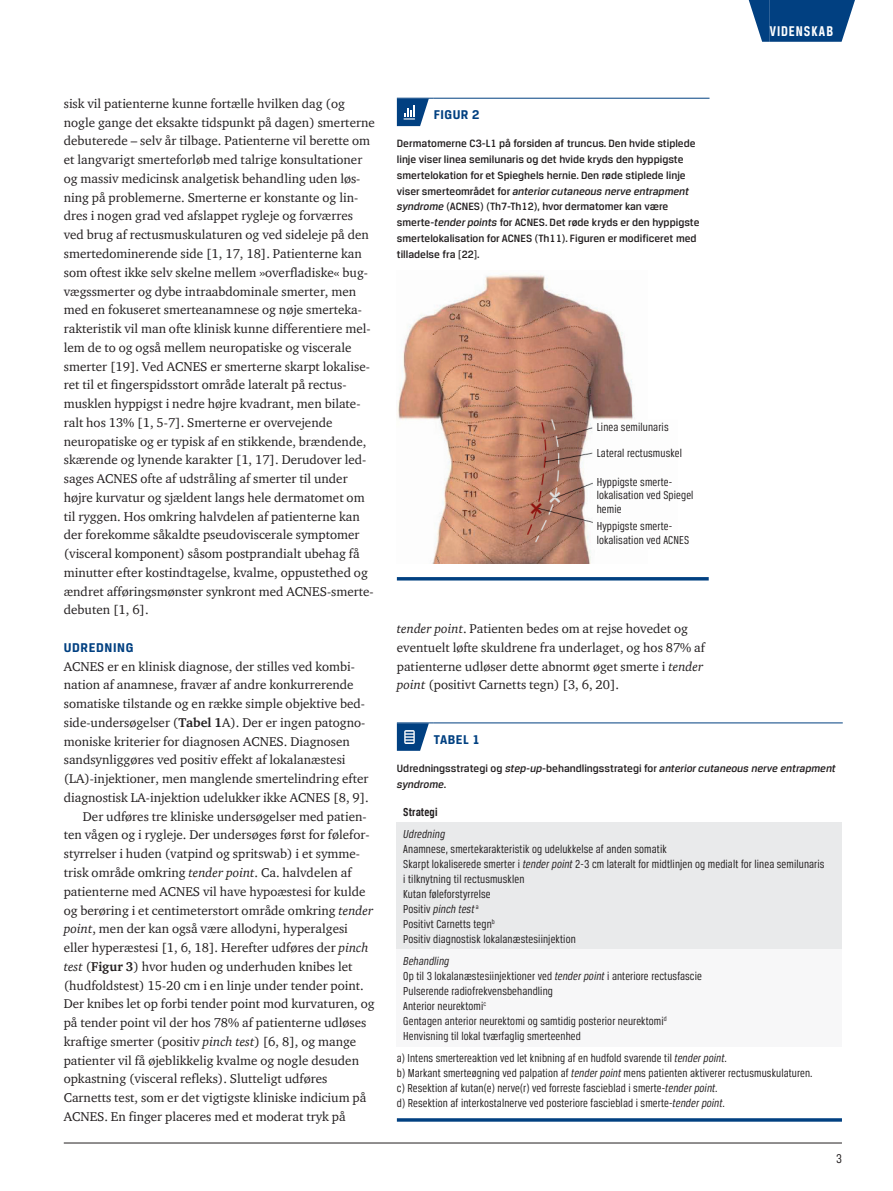
<style>
.page{position:relative;width:893px;height:1191px;background:#fff}
.page>*{position:absolute;margin:0;border:0;box-sizing:border-box;transform-origin:0 0}
.t1{font:700 15px "Breuer Condensed";letter-spacing:.065em;color:#fff}
.t2{font:700 13.5px "Breuer Text";letter-spacing:.045em;color:#014081}
.t3{font:13.5px "Breuer Condensed";color:#231f20}
.t4{font:13.05px/18.8px "ITC Charter Com";color:#231f20}
.t5{font:12.3px/15px "Breuer Condensed";letter-spacing:.01em;color:#231f20}
.t6{font:italic 12.3px "Breuer Condensed";letter-spacing:.01em;color:#231f20}
.t7{font:700 12.3px "Breuer Condensed";letter-spacing:.01em;color:#231f20}
.t8{font:500 11.25px/15.8px "Breuer Text";color:#231f20}
.t9{font:italic 500 11.25px/15.8px "Breuer Text";color:#231f20}
.s1{font-weight:700}
.s2{font-style:italic}
.s3{font-style:normal}
</style>
<div class="page">
<hr style="left:64px;top:1142px;width:778px;height:1px;background:#231f20">
<div style="left:770px;top:0;width:64px;height:42px;background:#014081"></div>
<svg style="left:749px;top:0;width:21px;height:42px"></svg>
<svg style="left:834px;top:0;width:21px;height:42px"></svg>
<hr style="left:397px;top:98px;width:37px;height:1px;background:#014081">
<hr style="left:434px;top:98px;width:275px;height:1px;background:#014081">
<svg style="left:397px;top:99px;width:32px;height:27px"></svg>
<img style="left:397px;top:274px;width:237px;height:290px">
<hr style="left:397px;top:577px;width:312px;height:3px;background:#014081">
<hr style="left:397px;top:722px;width:37px;height:1px;background:#014081">
<hr style="left:434px;top:722px;width:409px;height:1px;background:#014081">
<svg style="left:397px;top:723px;width:32px;height:28px"></svg>
<div style="left:397px;top:822px;width:445px;height:127px;background:#e9eaeb"></div>
<div style="left:397px;top:949px;width:445px;height:97px;background:#f7f7f8"></div>
<hr style="left:397px;top:1118px;width:445px;height:3px;background:#014081">
<p class="t1" style="left:770px;top:23px;width:65px">VIDENSKAB</p>
<p class="t4" style="left:64px;top:94px;width:313px">sisk vil patienterne kunne fortælle hvilken dag (og nogle gange det eksakte tidspunkt på dagen) smerterne debuterede – selv år tilbage. Patienterne vil berette om et langvarigt smerteforløb med talrige konsultationer og massiv medicinsk analgetisk behandling uden løs&shy;ning på problemerne. Smerterne er konstante og lin&shy;dres i nogen grad ved afslappet rygleje og forværres ved brug af rectusmuskulaturen og ved sideleje på den smertedominerende side [1, 17, 18]. Patienterne kan som oftest ikke selv skelne mellem »overfladiske« bug&shy;vægssmerter og dybe intraabdominale smerter, men med en fokuseret smerteanamnese og nøje smerteka&shy;rakteristik vil man ofte klinisk kunne differentiere mel&shy;lem de to og også mellem neuropatiske og viscerale smerter [19]. Ved ACNES er smerterne skarpt lokalise&shy;ret til et fingerspidsstort område lateralt på rectus&shy;musklen hyppigst i nedre højre kvadrant, men bilate&shy;ralt hos 13% [1, 5-7]. Smerterne er overvejende neuropatiske og er typisk af en stikkende, brændende, skærende og lynende karakter [1, 17]. Derudover led&shy;sages ACNES ofte af udstråling af smerter til under højre kurvatur og sjældent langs hele dermatomet om til ryggen. Hos omkring halvdelen af patienterne kan der forekomme såkaldte pseudoviscerale symptomer (visceral komponent) såsom postprandialt ubehag få minutter efter kostindtagelse, kvalme, oppustethed og ændret afføringsmønster synkront med ACNES-smerte&shy;debuten [1, 6].</p>
<p class="t2" style="left:64px;top:640px;width:71px">UDREDNING</p>
<p class="t4" style="left:64px;top:656px;width:291px">ACNES er en klinisk diagnose, der stilles ved kombi-</p>
<p class="t4" style="left:64px;top:675px;width:291px">nation af anamnese, fravær af andre konkurrerende</p>
<p class="t4" style="left:64px;top:694px;width:303px">somatiske tilstande og en række simple objektive bed-</p>
<p class="t4" style="left:64px;top:713px;width:303px">side-undersøgelser (<span class="s1">Tabel 1</span>A). Der er ingen patogno-</p>
<p class="t4" style="left:64px;top:731px;width:288px">moniske kriterier for diagnosen ACNES. Diagnosen</p>
<p class="t4" style="left:64px;top:750px;width:283px">sandsynliggøres ved positiv effekt af lokalanæstesi</p>
<p class="t4" style="left:64px;top:769px;width:306px">(LA)-injektioner, men manglende smertelindring efter</p>
<p class="t4" style="left:64px;top:788px;width:307px">diagnostisk LA-injektion udelukker ikke ACNES [8, 9].</p>
<p class="t4" style="left:83px;top:806px;width:285px">Der udføres tre kliniske undersøgelser med patien-</p>
<p class="t4" style="left:64px;top:825px;width:307px">ten vågen og i rygleje. Der undersøges først for følefor-</p>
<p class="t4" style="left:64px;top:844px;width:298px">styrrelser i huden (vatpind og spritswab) i et symme-</p>
<p class="t4" style="left:64px;top:863px;width:289px">trisk område omkring <span class="s2">tender point</span>. Ca. halvdelen af</p>
<p class="t4" style="left:64px;top:881px;width:303px">patienterne med ACNES vil have hypoæstesi for kulde</p>
<p class="t4" style="left:64px;top:900px;width:311px">og berøring i et centimeterstort område omkring <span class="s2">tender</span></p>
<p class="t4" style="left:64px;top:919px;width:286px"><span class="s2">point</span>, men der kan også være allodyni, hyperalgesi</p>
<p class="t4" style="left:64px;top:938px;width:306px">eller hyperæstesi [1, 6, 18]. Herefter udføres der <span class="s2">pinch</span></p>
<p class="t4" style="left:64px;top:956px;width:290px"><span class="s2">test</span> (<span class="s1">Figur 3</span>) hvor huden og underhuden knibes let</p>
<p class="t4" style="left:64px;top:975px;width:302px">(hudfoldstest) 15-20 cm i en linje under tender point.</p>
<p class="t4" style="left:64px;top:994px;width:312px">Der knibes let op forbi tender point mod kurvaturen, og</p>
<p class="t4" style="left:64px;top:1013px;width:304px">på tender point vil der hos 78% af patienterne udløses</p>
<p class="t4" style="left:64px;top:1031px;width:294px">kraftige smerter (positiv <span class="s2">pinch test</span>) [6, 8], og mange</p>
<p class="t4" style="left:64px;top:1050px;width:297px">patienter vil få øjeblikkelig kvalme og nogle desuden</p>
<p class="t4" style="left:64px;top:1069px;width:265px">opkastning (visceral refleks). Slutteligt udføres</p>
<p class="t4" style="left:64px;top:1088px;width:304px">Carnetts test, som er det vigtigste kliniske indicium på</p>
<p class="t4" style="left:64px;top:1106px;width:283px">ACNES. En finger placeres med et moderat tryk på</p>
<p class="t2" style="left:434px;top:107px;width:47px">FIGUR 2</p>
<p class="t8" style="left:397px;top:136px;width:304px">Dermatomerne C3-L1 på forsiden af truncus. Den hvide stiplede linje viser linea semilunaris og det hvide kryds den hyppigste smertelokation for et Spieghels hernie. Den røde stiplede linje viser smerteområdet for <span class="s2">anterior cutaneous nerve entrapment syndrome</span> (ACNES) (Th7-Th12), hvor dermatomer kan være smerte-<span class="s2">tender points</span> for ACNES. Det røde kryds er den hyppigste smertelokalisation for ACNES (Th11). Figuren er modificeret med tilladelse fra [22].</p>
<p class="t5" style="left:597px;top:414px;width:87px;line-height:25.5px">Linea semilunaris<br>Lateral rectusmuskel</p>
<p class="t5" style="left:597px;top:474px;width:98px;line-height:13.5px">Hyppigste smerte&shy;lokalisation ved Spiegel hemie</p>
<p class="t5" style="left:597px;top:519px;width:94px;line-height:13.5px">Hyppigste smerte&shy;lokalisation ved ACNES</p>
<p class="t4" style="left:397px;top:619px;width:310px"><span class="s2">tender point</span>. Patienten bedes om at rejse hovedet og eventuelt løfte skuldrene fra underlaget, og hos 87% af patienterne udløser dette abnormt øget smerte i <span class="s2">tender point</span> (positivt Carnetts tegn) [3, 6, 20].</p>
<p class="t2" style="left:434px;top:731px;width:48px">TABEL 1</p>
<p class="t9" style="left:397px;top:760px;width:440px"><span class="s3">Udredningsstrategi og</span> step-up<span class="s3">-behandlingsstrategi for</span> anterior cutaneous nerve entrapment syndrome<span class="s3">.</span></p>
<p class="t7" style="left:403px;top:805px;width:36px">Strategi</p>
<p class="t6" style="left:403px;top:827px;width:43px">Udredning</p>
<p class="t5" style="left:403px;top:841px;width:423px">Anamnese, smertekarakteristik og udelukkelse af anden somatik<br>Skarpt lokaliserede smerter i <span class="s2">tender point</span> 2-3 cm lateralt for midtlinjen og medialt for linea semilunaris i tilknytning til rectusmusklen<br>Kutan føleforstyrrelse<br>Positiv <span class="s2">pinch test</span> <sup>a<br></sup>Positivt Carnetts tegn<sup>b<br></sup>Positiv diagnostisk lokalanæstesiinjektion</p>
<p class="t5" style="left:403px;top:953px;width:300px"><span class="s2">Behandling<br></span>Op til 3 lokalanæstesiinjektioner ved <span class="s2">tender point</span> i anteriore rectusfascie Pulserende radiofrekvensbehandling<br>Anterior neurektomi<sup>c<br></sup>Gentagen anterior neurektomi og samtidig posterior neurektomi<sup>d </sup>Henvisning til lokal tværfaglig smerteenhed</p>
<p class="t5" style="left:397px;top:1050px;width:417px">a) Intens smertereaktion ved let knibning af en hudfold svarende til <span class="s2">tender point</span>.<br>b) Markant smerteøgning ved palpation af <span class="s2">tender point</span> mens patienten aktiverer rectusmuskulaturen. c) Resektion af kutan(e) nerve(r) ved forreste fascieblad i smerte-<span class="s2">tender point</span>.<br>d) Resektion af interkostalnerve ved posteriore fascieblad i smerte-<span class="s2">tender point</span>.</p>
<p class="t3" style="left:836px;top:1150px;width:7px">3</p>
</div>
